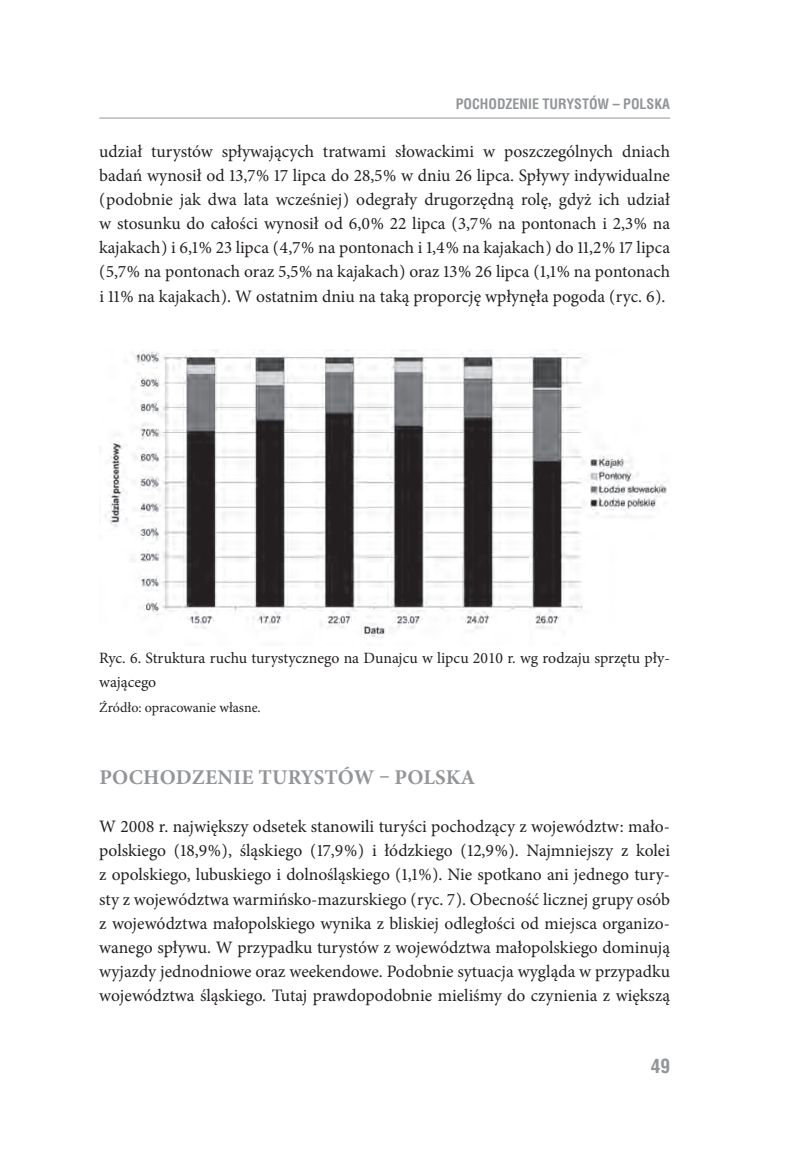
<style>
.page{position:relative;width:809px;height:1166px;background:#fff}
.page>*{position:absolute;margin:0;border:0;box-sizing:border-box;transform-origin:0 0}
.t1{font:700 21px "Minion Pro";letter-spacing:.005em;color:#939598}
.t2{font:700 19.25px "Switzerland Condensed";color:#939598}
.t3{font:17.5px/24.2px "Minion Pro";color:#231f20;text-align:justify}
.t4{font:15.75px/24.2px "Minion Pro";color:#231f20}
.t5{font:700 14px "Switzerland Condensed";color:#939598}
.t6{font:14px "Minion Pro";color:#231f20}
</style>
<div class="page">
<hr style="left:99px;top:118px;width:571px;height:1px;background:#939598">
<img style="left:99px;top:350px;width:569px;height:288px">
<p class="t5" style="left:456px;top:95px;width:216px">POCHODZENIE TURYSTÓW – POLSKA</p>
<p class="t3" style="left:99px;top:139px;width:572px">udział turystów spływających tratwami słowackimi w poszczególnych dniach badań wynosił od 13,7% 17 lipca do 28,5% w dniu 26 lipca. Spływy indywidualne (podobnie jak dwa lata wcześniej) odegrały drugorzędną rolę, gdyż ich udział w stosunku do całości wynosił od 6,0% 22 lipca (3,7% na pontonach i 2,3% na kajakach) i 6,1% 23 lipca (4,7% na pontonach i 1,4% na kajakach) do 11,2% 17 lipca (5,7% na pontonach oraz 5,5% na kajakach) oraz 13% 26 lipca (1,1% na pontonach i 11% na kajakach). W ostatnim dniu na taką proporcję wpłynęła pogoda (ryc. 6).</p>
<p class="t4" style="left:99px;top:646px;width:572px">Ryc. 6. Struktura ruchu turystycznego na Dunajcu w lipcu 2010 r. wg rodzaju sprzętu pły&shy;wającego</p>
<p class="t6" style="left:99px;top:698px;width:163px">Źródło: opracowanie własne.</p>
<p class="t1" style="left:99px;top:762px;width:377px">POCHODZENIE TURYSTÓW – POLSKA</p>
<p class="t3" style="left:99px;top:814px;width:572px">W 2008 r. największy odsetek stanowili turyści pochodzący z województw: mało&shy;polskiego (18,9%), śląskiego (17,9%) i łódzkiego (12,9%). Najmniejszy z kolei z opolskiego, lubuskiego i dolnośląskiego (1,1%). Nie spotkano ani jednego tury&shy;sty z województwa warmińsko-mazurskiego (ryc. 7). Obecność licznej grupy osób z województwa małopolskiego wynika z bliskiej odległości od miejsca organizo&shy;wanego spływu. W przypadku turystów z województwa małopolskiego dominują wyjazdy jednodniowe oraz weekendowe. Podobnie sytuacja wygląda w przypadku województwa śląskiego. Tutaj prawdopodobnie mieliśmy do czynienia z większą</p>
<p class="t2" style="left:650px;top:1055px;width:21px">49</p>
</div>
